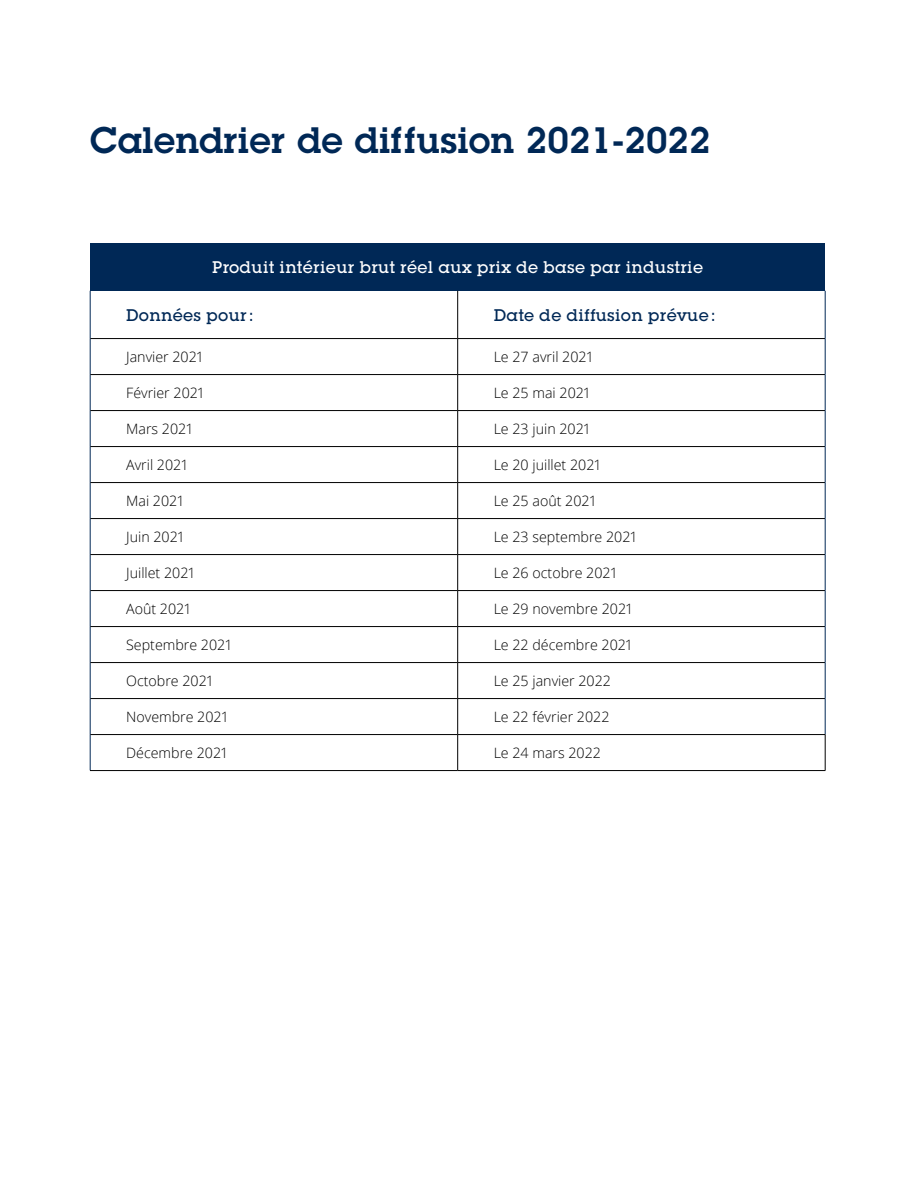
<style>
.page{position:relative;width:918px;height:1188px;background:#fff}
.page>*{position:absolute;margin:0;border:0;box-sizing:border-box;transform-origin:0 0}
.t1{font:600 36px "Lubalin Graph Std";letter-spacing:.02em;color:#002856}
.t2{font:500 16.5px "Lubalin Graph Std";letter-spacing:.02em;color:#fff}
.t3{font:500 16.5px "Lubalin Graph Std";letter-spacing:.02em;color:#002856}
.t4{font:300 14.25px "Open Sans";color:#000}
</style>
<div class="page">
<div style="left:90px;top:243px;width:735px;height:48px;background:#002856"></div>
<hr style="left:90px;top:375px;width:1px;height:36px;background:#002856">
<hr style="left:90px;top:411px;width:1px;height:36px;background:#002856">
<hr style="left:90px;top:447px;width:1px;height:36px;background:#002856">
<hr style="left:90px;top:483px;width:1px;height:36px;background:#002856">
<hr style="left:90px;top:519px;width:1px;height:36px;background:#002856">
<hr style="left:90px;top:555px;width:1px;height:36px;background:#002856">
<hr style="left:90px;top:591px;width:1px;height:36px;background:#002856">
<hr style="left:90px;top:627px;width:1px;height:36px;background:#002856">
<hr style="left:90px;top:663px;width:1px;height:36px;background:#002856">
<hr style="left:90px;top:699px;width:1px;height:36px;background:#002856">
<hr style="left:90px;top:291px;width:1px;height:48px;background:#002856">
<hr style="left:90px;top:339px;width:1px;height:36px;background:#002856">
<hr style="left:90px;top:338px;width:368px;height:1px;background:#000">
<hr style="left:90px;top:374px;width:368px;height:1px;background:#000">
<hr style="left:90px;top:410px;width:368px;height:1px;background:#000">
<hr style="left:90px;top:446px;width:368px;height:1px;background:#000">
<hr style="left:90px;top:482px;width:368px;height:1px;background:#000">
<hr style="left:90px;top:518px;width:368px;height:1px;background:#000">
<hr style="left:90px;top:554px;width:368px;height:1px;background:#000">
<hr style="left:90px;top:590px;width:368px;height:1px;background:#000">
<hr style="left:90px;top:626px;width:368px;height:1px;background:#000">
<hr style="left:90px;top:662px;width:368px;height:1px;background:#000">
<hr style="left:90px;top:698px;width:368px;height:1px;background:#000">
<hr style="left:457px;top:291px;width:1px;height:47px;background:#000">
<hr style="left:458px;top:338px;width:367px;height:1px;background:#000">
<hr style="left:457px;top:339px;width:1px;height:35px;background:#000">
<hr style="left:458px;top:374px;width:367px;height:1px;background:#000">
<hr style="left:457px;top:375px;width:1px;height:35px;background:#000">
<hr style="left:458px;top:410px;width:367px;height:1px;background:#000">
<hr style="left:457px;top:411px;width:1px;height:35px;background:#000">
<hr style="left:458px;top:446px;width:367px;height:1px;background:#000">
<hr style="left:457px;top:447px;width:1px;height:35px;background:#000">
<hr style="left:458px;top:482px;width:367px;height:1px;background:#000">
<hr style="left:457px;top:483px;width:1px;height:35px;background:#000">
<hr style="left:458px;top:518px;width:367px;height:1px;background:#000">
<hr style="left:457px;top:519px;width:1px;height:35px;background:#000">
<hr style="left:458px;top:554px;width:367px;height:1px;background:#000">
<hr style="left:457px;top:555px;width:1px;height:35px;background:#000">
<hr style="left:458px;top:590px;width:367px;height:1px;background:#000">
<hr style="left:457px;top:591px;width:1px;height:35px;background:#000">
<hr style="left:458px;top:626px;width:367px;height:1px;background:#000">
<hr style="left:457px;top:627px;width:1px;height:35px;background:#000">
<hr style="left:458px;top:662px;width:367px;height:1px;background:#000">
<hr style="left:457px;top:663px;width:1px;height:35px;background:#000">
<hr style="left:458px;top:698px;width:367px;height:1px;background:#000">
<hr style="left:457px;top:699px;width:1px;height:35px;background:#000">
<hr style="left:825px;top:291px;width:1px;height:48px;background:#002856">
<hr style="left:825px;top:339px;width:1px;height:36px;background:#002856">
<hr style="left:825px;top:375px;width:1px;height:36px;background:#002856">
<hr style="left:825px;top:411px;width:1px;height:36px;background:#002856">
<hr style="left:825px;top:447px;width:1px;height:36px;background:#002856">
<hr style="left:825px;top:483px;width:1px;height:36px;background:#002856">
<hr style="left:825px;top:519px;width:1px;height:36px;background:#002856">
<hr style="left:825px;top:555px;width:1px;height:36px;background:#002856">
<hr style="left:825px;top:591px;width:1px;height:36px;background:#002856">
<hr style="left:825px;top:627px;width:1px;height:36px;background:#002856">
<hr style="left:825px;top:663px;width:1px;height:36px;background:#002856">
<hr style="left:825px;top:699px;width:1px;height:35px;background:#002856">
<hr style="left:90px;top:735px;width:1px;height:35px;background:#002856">
<hr style="left:90px;top:734px;width:368px;height:1px;background:#000">
<hr style="left:458px;top:734px;width:367px;height:1px;background:#000">
<hr style="left:457px;top:735px;width:1px;height:35px;background:#000">
<hr style="left:825px;top:735px;width:1px;height:35px;background:#000">
<hr style="left:90px;top:770px;width:368px;height:1px;background:#000">
<hr style="left:458px;top:770px;width:367px;height:1px;background:#000">
<h1 class="t1" style="left:90px;top:116px;width:622px">Calendrier de diffusion 2021-2022</h1>
<p class="t2" style="left:212px;top:257px;width:492px">Produit intérieur brut réel aux prix de base par industrie</p>
<p class="t3" style="left:126px;top:304px;width:128px">Données pour:</p>
<p class="t3" style="left:494px;top:304px;width:223px">Date de diffusion prévue :</p>
<p class="t4" style="left:126px;top:347px;width:77px">Janvier 2021</p>
<p class="t4" style="left:494px;top:347px;width:100px">Le 27 avril 2021</p>
<p class="t4" style="left:126px;top:383px;width:78px">Février 2021</p>
<p class="t4" style="left:494px;top:383px;width:97px">Le 25 mai 2021</p>
<p class="t4" style="left:126px;top:419px;width:67px">Mars 2021</p>
<p class="t4" style="left:494px;top:419px;width:97px">Le 23 juin 2021</p>
<p class="t4" style="left:126px;top:455px;width:62px">Avril 2021</p>
<p class="t4" style="left:494px;top:455px;width:108px">Le 20 juillet 2021</p>
<p class="t4" style="left:126px;top:491px;width:58px">Mai 2021</p>
<p class="t4" style="left:494px;top:491px;width:103px">Le 25 août 2021</p>
<p class="t4" style="left:126px;top:527px;width:58px">Juin 2021</p>
<p class="t4" style="left:494px;top:527px;width:144px">Le 23 septembre 2021</p>
<p class="t4" style="left:126px;top:563px;width:69px">Juillet 2021</p>
<p class="t4" style="left:494px;top:563px;width:124px">Le 26 octobre 2021</p>
<p class="t4" style="left:126px;top:599px;width:65px">Août 2021</p>
<p class="t4" style="left:494px;top:599px;width:139px">Le 29 novembre 2021</p>
<p class="t4" style="left:126px;top:635px;width:106px">Septembre 2021</p>
<p class="t4" style="left:494px;top:635px;width:139px">Le 22 décembre 2021</p>
<p class="t4" style="left:126px;top:671px;width:87px">Octobre 2021</p>
<p class="t4" style="left:494px;top:671px;width:119px">Le 25 janvier 2022</p>
<p class="t4" style="left:126px;top:707px;width:102px">Novembre 2021</p>
<p class="t4" style="left:494px;top:707px;width:117px">Le 22 février 2022</p>
<p class="t4" style="left:126px;top:743px;width:102px">Décembre 2021</p>
<p class="t4" style="left:494px;top:743px;width:109px">Le 24 mars 2022</p>
</div>
